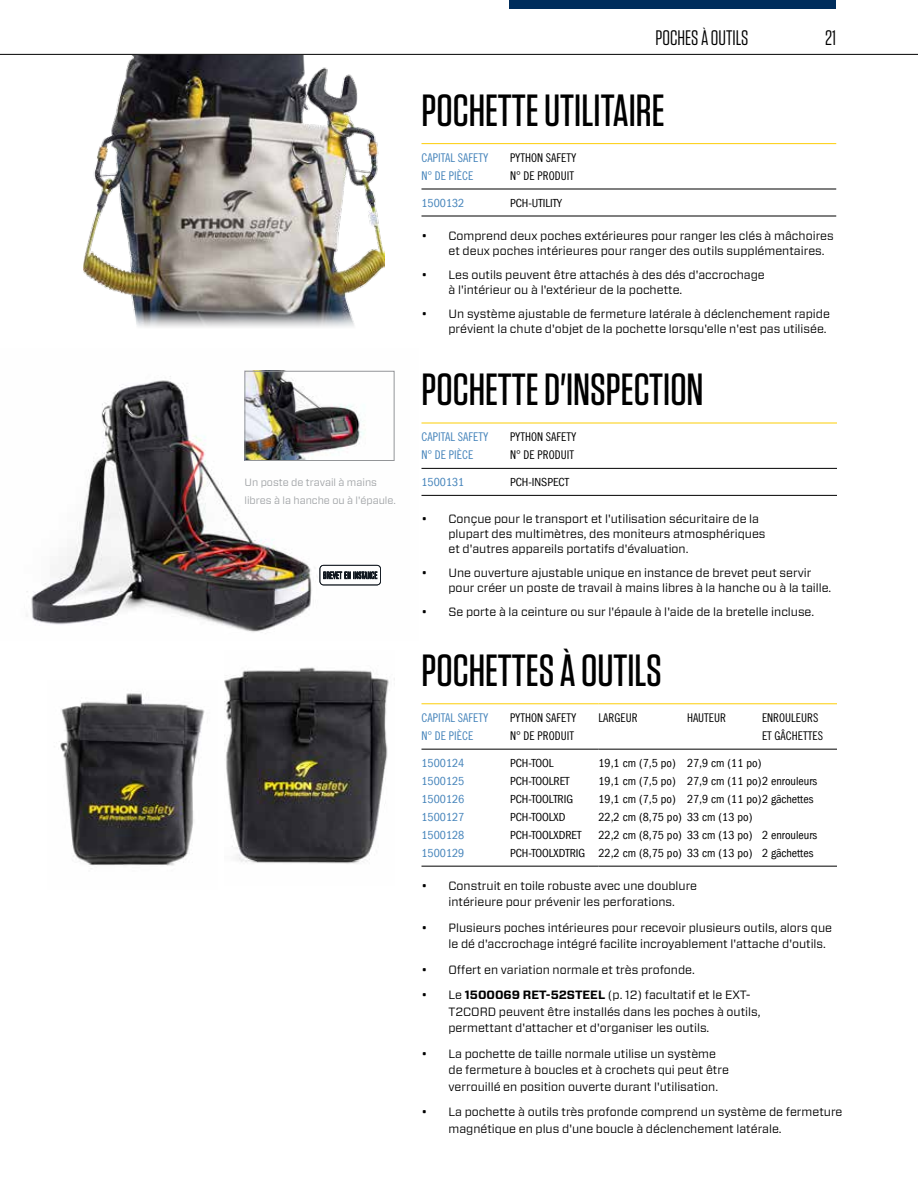
<style>
.page{position:relative;width:918px;height:1188px;background:#fff}
.page>*{position:absolute;margin:0;border:0;box-sizing:border-box;transform-origin:0 0}
.t1{font:500 45px "Tungsten";color:#000}
.t2{font:21px "Tungsten";color:#000}
.t3{font:12px/16.5px "Forza";color:#000}
.t4{font:condensed 12px "Franklin Gothic LT Com";color:#000}
.t5{font:12px/18px "Trade Gothic LT Std Cn 18";color:#000}
.t6{font:12px/18px "Trade Gothic LT Std Cn 18";color:#4483ba}
.t7{font:condensed 12px "Franklin Gothic LT Com";color:#4483ba}
.t8{font:10.5px/18px "Forza";color:#a0a3a6}
.s1{font-weight:700}
</style>
<div class="page">
<hr style="left:422px;top:143px;width:88px;height:1px;background:#fdce07">
<hr style="left:510px;top:143px;width:150px;height:1px;background:#fdce07">
<hr style="left:660px;top:143px;width:176px;height:1px;background:#fdce07">
<hr style="left:422px;top:189px;width:88px;height:1px;background:#000">
<hr style="left:510px;top:189px;width:150px;height:1px;background:#000">
<hr style="left:660px;top:189px;width:176px;height:1px;background:#000">
<hr style="left:422px;top:216px;width:88px;height:1px;background:#000">
<hr style="left:510px;top:216px;width:150px;height:1px;background:#000">
<hr style="left:660px;top:216px;width:176px;height:1px;background:#000">
<hr style="left:422px;top:423px;width:88px;height:1px;background:#fdce07">
<hr style="left:510px;top:423px;width:327px;height:1px;background:#fdce07">
<hr style="left:422px;top:468px;width:88px;height:1px;background:#000">
<hr style="left:510px;top:468px;width:327px;height:1px;background:#000">
<hr style="left:422px;top:495px;width:88px;height:1px;background:#000">
<hr style="left:510px;top:495px;width:327px;height:1px;background:#000">
<hr style="left:422px;top:703px;width:88px;height:1px;background:#fdce07">
<hr style="left:510px;top:703px;width:88px;height:1px;background:#fdce07">
<hr style="left:598px;top:703px;width:89px;height:1px;background:#fdce07">
<hr style="left:687px;top:703px;width:75px;height:1px;background:#fdce07">
<hr style="left:762px;top:703px;width:75px;height:1px;background:#fdce07">
<hr style="left:422px;top:749px;width:88px;height:1px;background:#000">
<hr style="left:510px;top:749px;width:88px;height:1px;background:#000">
<hr style="left:598px;top:749px;width:89px;height:1px;background:#000">
<hr style="left:687px;top:749px;width:75px;height:1px;background:#000">
<hr style="left:762px;top:749px;width:75px;height:1px;background:#000">
<hr style="left:422px;top:866px;width:88px;height:1px;background:#000">
<hr style="left:510px;top:866px;width:88px;height:1px;background:#000">
<hr style="left:598px;top:866px;width:89px;height:1px;background:#000">
<hr style="left:687px;top:866px;width:75px;height:1px;background:#000">
<hr style="left:762px;top:866px;width:75px;height:1px;background:#000">
<img style="left:84px;top:55px;width:300px;height:272px">
<img style="left:26px;top:370px;width:369px;height:262px">
<img style="left:59px;top:693px;width:146px;height:173px">
<img style="left:224px;top:667px;width:165px;height:197px">
<img style="left:246px;top:373px;width:146px;height:86px">
<div style="left:244px;top:371px;width:150px;height:90px;border:1px solid #939598"></div>
<svg style="left:320px;top:565px;width:61px;height:20px"></svg>
<hr style="left:0;top:54px;width:918px;height:1px;background:#000">
<div style="left:509px;top:0;width:327px;height:9px;background:#002d5c"></div>
<p class="t8" style="left:244px;top:473px;width:153px">Un poste de travail à mains libres à la hanche ou à l'épaule.</p>
<h2 class="t2" style="left:656px;top:27px;width:94px">POCHES À OUTILS</h2>
<h2 class="t2" style="left:825px;top:27px;width:13px">21</h2>
<h1 class="t1" style="left:422px;top:87px;width:245px">POCHETTE UTILITAIRE</h1>
<p class="t6" style="left:422px;top:149px;width:68px">CAPITAL SAFETY<br>N° DE PIÈCE</p>
<p class="t5" style="left:510px;top:149px;width:68px">PYTHON SAFETY<br>N° DE PRODUIT</p>
<p class="t7" style="left:422px;top:196px;width:44px">1500132</p>
<p class="t4" style="left:510px;top:196px;width:53px">PCH-UTILITY</p>
<p class="t3" style="left:448px;top:229px;width:387px;line-height:15px;text-indent:-27px">• Comprend deux poches extérieures pour ranger les clés à mâchoires et deux poches intérieures pour ranger des outils supplémentaires.</p>
<p class="t3" style="left:448px;top:268px;width:318px;line-height:15px;text-indent:-27px">• Les outils peuvent être attachés à des dés d'accrochage à l'intérieur ou à l'extérieur de la pochette.</p>
<p class="t3" style="left:422px;top:307px;width:410px;line-height:15px;text-align:right">• Un système ajustable de fermeture latérale à déclenchement rapide prévient la chute d'objet de la pochette lorsqu'elle n'est pas utilisée.</p>
<h1 class="t1" style="left:422px;top:366px;width:284px">POCHETTE D'INSPECTION</h1>
<p class="t6" style="left:422px;top:428px;width:68px">CAPITAL SAFETY<br>N° DE PIÈCE</p>
<p class="t5" style="left:510px;top:428px;width:68px">PYTHON SAFETY<br>N° DE PRODUIT</p>
<p class="t7" style="left:422px;top:476px;width:44px">1500131</p>
<p class="t4" style="left:510px;top:476px;width:61px">PCH-INSPECT</p>
<p class="t3" style="left:448px;top:511px;width:319px;line-height:15px;text-indent:-27px">• Conçue pour le transport et l'utilisation sécuritaire de la plupart des multimètres, des moniteurs atmosphériques et d'autres appareils portatifs d'évaluation.</p>
<p class="t3" style="left:448px;top:565px;width:384px;line-height:15px;text-indent:-27px">• Une ouverture ajustable unique en instance de brevet peut servir pour créer un poste de travail à mains libres à la hanche ou à la taille.</p>
<p class="t3" style="left:422px;top:603px;width:394px">• Se porte à la ceinture ou sur l'épaule à l'aide de la bretelle incluse.</p>
<h1 class="t1" style="left:422px;top:647px;width:242px">POCHETTES À OUTILS</h1>
<p class="t6" style="left:422px;top:709px;width:68px">CAPITAL SAFETY<br>N° DE PIÈCE</p>
<p class="t5" style="left:510px;top:709px;width:68px">PYTHON SAFETY<br>N° DE PRODUIT</p>
<p class="t5" style="left:598px;top:709px;width:41px">LARGEUR</p>
<p class="t5" style="left:687px;top:709px;width:41px">HAUTEUR</p>
<p class="t5" style="left:762px;top:709px;width:63px">ENROULEURS<br>ET GÂCHETTES</p>
<p class="t7" style="left:422px;top:756px;width:44px">1500124</p>
<p class="t4" style="left:510px;top:756px;width:45px">PCH-TOOL</p>
<p class="t4" style="left:598px;top:756px;width:164px">19,1 cm (7,5 po) 27,9 cm (11 po)</p>
<p class="t7" style="left:422px;top:774px;width:44px">1500125</p>
<p class="t4" style="left:510px;top:774px;width:61px">PCH-TOOLRET</p>
<p class="t4" style="left:598px;top:774px;width:220px">19,1 cm (7,5 po) 27,9 cm (11 po)2 enrouleurs</p>
<p class="t7" style="left:422px;top:792px;width:44px">1500126</p>
<p class="t4" style="left:510px;top:792px;width:65px">PCH-TOOLTRIG</p>
<p class="t4" style="left:598px;top:792px;width:216px">19,1 cm (7,5 po) 27,9 cm (11 po)2 gâchettes</p>
<p class="t7" style="left:422px;top:810px;width:44px">1500127</p>
<p class="t4" style="left:510px;top:810px;width:57px">PCH-TOOLXD</p>
<p class="t4" style="left:598px;top:810px;width:155px">22,2 cm (8,75 po) 33 cm (13 po)</p>
<p class="t7" style="left:422px;top:828px;width:44px">1500128</p>
<p class="t4" style="left:510px;top:828px;width:73px">PCH-TOOLXDRET</p>
<p class="t4" style="left:598px;top:828px;width:220px">22,2 cm (8,75 po) 33 cm (13 po) 2 enrouleurs</p>
<p class="t7" style="left:422px;top:846px;width:44px">1500129</p>
<p class="t4" style="left:510px;top:846px;width:305px">PCH-TOOLXDTRIG 22,2 cm (8,75 po) 33 cm (13 po) 2 gâchettes</p>
<p class="t3" style="left:422px;top:877px;width:277px;text-align:center">• Construit en toile robuste avec une doublure intérieure pour prévenir les perforations.</p>
<p class="t3" style="left:448px;top:919px;width:385px;text-indent:-27px">• Plusieurs poches intérieures pour recevoir plusieurs outils, alors que le dé d'accrochage intégré facilite incroyablement l'attache d'outils.</p>
<p class="t3" style="left:422px;top:961px;width:275px">• Offert en variation normale et très profonde.</p>
<p class="t3" style="left:448px;top:986px;width:314px;text-indent:-27px">• Le <span class="s1">1500069 RET-52STEEL</span> (p. 12) facultatif et le EXT-<br>T2CORD peuvent être installés dans les poches à outils, permettant d'attacher et d'organiser les outils.</p>
<p class="t3" style="left:448px;top:1045px;width:282px;text-indent:-27px">• La pochette de taille normale utilise un système de fermeture à boucles et à crochets qui peut être verrouillé en position ouverte durant l'utilisation.</p>
<p class="t3" style="left:448px;top:1103px;width:396px;text-indent:-27px">• La pochette à outils très profonde comprend un système de fermeture magnétique en plus d'une boucle à déclenchement latérale.</p>
</div>
